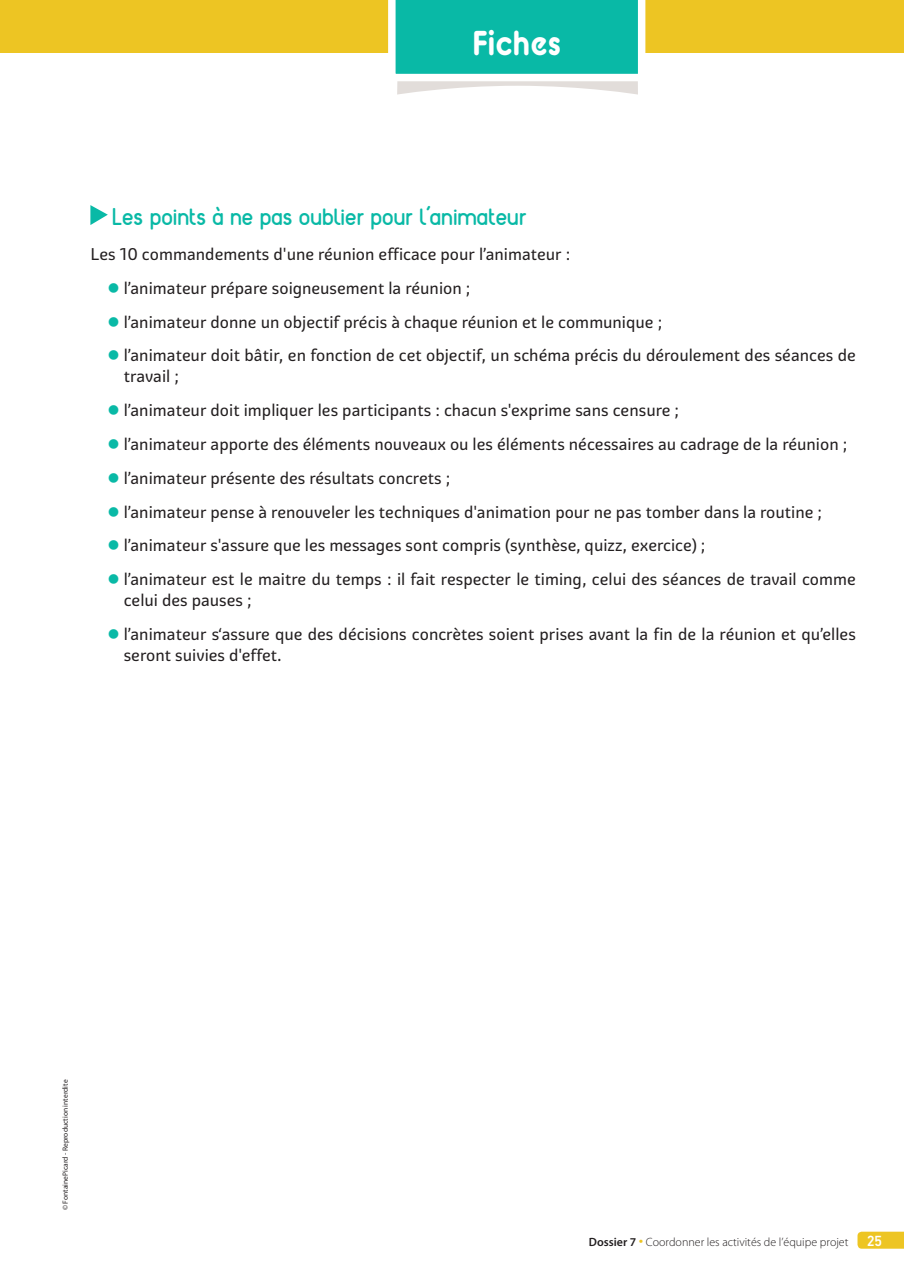
<style>
.page{position:relative;width:904px;height:1279px;background:#fff}
.page>*{position:absolute;margin:0;border:0;box-sizing:border-box;transform-origin:0 0}
.t1{font:700 34.5px "BC Alphapipe RB";color:#fff;scale:.9 1}
.Style_de_paragraphe{font:700 24px "Reef";color:#09b9a6}
._1-Texte_Missions{font:16.5px/21px "Graviola";color:#231f20}
.t2{font:300 12px "Myriad Pro";color:#231f20}
.t3{font:7.5px "Myriad Pro";color:#231f20}
.s1{color:#09b9a6}
.s2{font-weight:600}
.s3{font-size:18px;color:#edc523}
.s4{font-family:"DIN Next LT Pro";font-weight:500;font-size:15px;color:#fff}
</style>
<div class="page">
<svg style="left:857px;top:1231px;width:47px;height:17px"></svg>
<div style="left:0;top:0;width:904px;height:53px;background:#edc523"></div>
<svg style="left:388px;top:0;width:257px;height:95px"></svg>
<svg style="left:90px;top:205px;width:18px;height:20px"></svg>
<h1 class="t1" style="left:472px;top:20px;width:100px">Fiches</h1>
<p class="Style_de_paragraphe" style="left:112px;top:201px;width:416px">Les points à ne pas oublier pour l’animateur</p>
<p class="_1-Texte_Missions" style="left:90px;top:244px;width:481px">Les 10 commandements d'une réunion efficace pour l’animateur :</p>
<p class="_1-Texte_Missions" style="left:107px;top:278px;width:364px"><span class="s1">●</span> l’animateur prépare soigneusement la réunion ;</p>
<p class="_1-Texte_Missions" style="left:107px;top:311px;width:556px"><span class="s1">●</span> l’animateur donne un objectif précis à chaque réunion et le communique ;</p>
<p class="_1-Texte_Missions" style="left:124px;top:345px;width:734px;text-indent:-16px"><span class="s1">●</span> l’animateur doit bâtir, en fonction de cet objectif, un schéma précis du déroulement des séances de travail ;</p>
<p class="_1-Texte_Missions" style="left:107px;top:400px;width:573px"><span class="s1">●</span> l’animateur doit impliquer les participants : chacun s'exprime sans censure ;</p>
<p class="_1-Texte_Missions" style="left:107px;top:434px;width:741px"><span class="s1">●</span> l’animateur apporte des éléments nouveaux ou les éléments nécessaires au cadrage de la réunion ;</p>
<p class="_1-Texte_Missions" style="left:107px;top:467px;width:344px"><span class="s1">●</span> l’animateur présente des résultats concrets ;</p>
<p class="_1-Texte_Missions" style="left:107px;top:501px;width:716px"><span class="s1">●</span> l’animateur pense à renouveler les techniques d'animation pour ne pas tomber dans la routine ;</p>
<p class="_1-Texte_Missions" style="left:107px;top:535px;width:600px"><span class="s1">●</span> l’animateur s'assure que les messages sont compris (synthèse, quizz, exercice) ;</p>
<p class="_1-Texte_Missions" style="left:124px;top:569px;width:734px;text-indent:-16px"><span class="s1">●</span> l’animateur est le maitre du temps : il fait respecter le timing, celui des séances de travail comme celui des pauses ;</p>
<p class="_1-Texte_Missions" style="left:124px;top:623px;width:733px;text-indent:-16px"><span class="s1">●</span> l’animateur s‘assure que des décisions concrètes soient prises avant la fin de la réunion et qu’elles seront suivies d'effet.</p>
<p class="t3" style="left:61px;top:1210px;width:132px;rotate:-90deg">© FontainePicard - Reproduction interdite</p>
<p class="t2" style="left:589px;top:1234px;width:295px"><span class="s2">Dossier 7</span> <span class="s3">•</span> Coordonner les activités de l’équipe projet <span class="s4">25</span></p>
</div>
